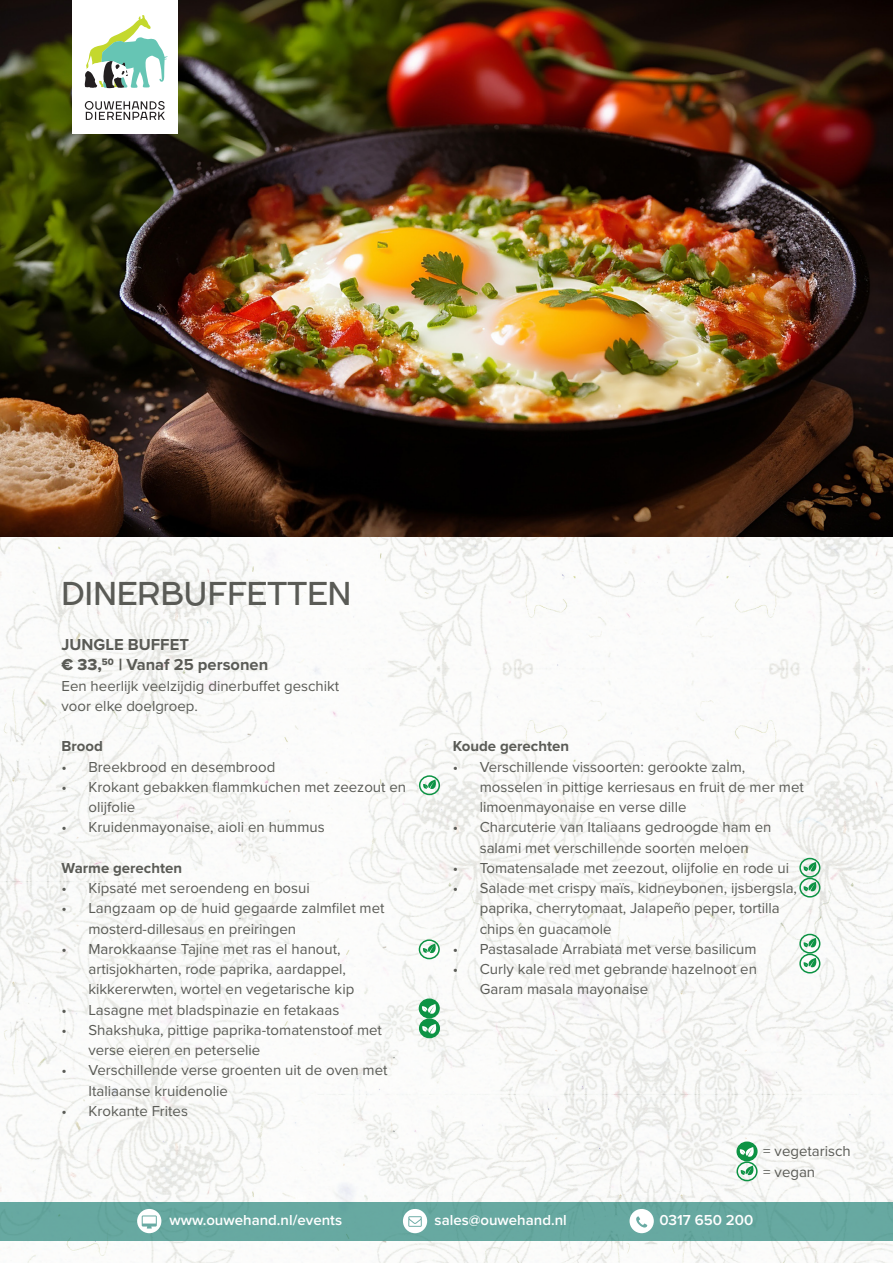
<style>
.page{position:relative;width:893px;height:1263px;background:#fff}
.page>*{position:absolute;margin:0;border:0;box-sizing:border-box;transform-origin:0 0}
.t1{font:700 33px "TT Firs";letter-spacing:.01em;color:#5a5b56}
.TK_prox{font:700 16.5px "Proxima Nova";color:#5a5b56}
.t2{font:15px/20.2px "Proxima Nova";color:#5a5b56}
.t3{font:600 15px "Proxima Nova";color:#fff}
.P_vet{font:700 15px "Proxima Nova";color:#5a5b56}
.s1{font-family:"Proxima Nova Extrabld";font-weight:400}
</style>
<div class="page">
<img style="left:0;top:537px;width:893px;height:726px">
<img style="left:0;top:0;width:893px;height:537px">
<div style="left:0;top:1202px;width:893px;height:38px;background:#67a8a1"></div>
<div style="left:630px;top:1209px;width:24px;height:24px;background:#fff;border-radius:50%"></div>
<svg style="left:636px;top:1216px;width:11px;height:11px"></svg>
<div style="left:403px;top:1209px;width:24px;height:24px;background:#fff;border-radius:50%"></div>
<svg style="left:408px;top:1216px;width:14px;height:11px"></svg>
<div style="left:137px;top:1209px;width:24px;height:24px;background:#fff;border-radius:50%"></div>
<svg style="left:142px;top:1215px;width:15px;height:13px"></svg>
<div style="left:737px;top:1142px;width:20px;height:19px;background:#0d9344;border-radius:50%"></div>
<div style="left:736px;top:1141px;width:22px;height:20px;border:2px solid #0d9344;border-radius:50%"></div>
<svg style="left:740px;top:1147px;width:14px;height:10px"></svg>
<svg style="left:741px;top:1166px;width:13px;height:10px"></svg>
<div style="left:736px;top:1161px;width:22px;height:20px;border:2px solid #0d9344;border-radius:50%"></div>
<svg style="left:423px;top:779px;width:13px;height:11px"></svg>
<div style="left:419px;top:775px;width:21px;height:20px;border:2px solid #0d9344;border-radius:50%"></div>
<svg style="left:423px;top:944px;width:13px;height:10px"></svg>
<div style="left:419px;top:939px;width:21px;height:20px;border:2px solid #0d9344;border-radius:50%"></div>
<div style="left:419px;top:999px;width:20px;height:19px;background:#0d9344;border-radius:50%"></div>
<div style="left:419px;top:998px;width:21px;height:20px;border:2px solid #0d9344;border-radius:50%"></div>
<svg style="left:422px;top:1004px;width:14px;height:10px"></svg>
<div style="left:420px;top:1019px;width:19px;height:18px;background:#0d9344;border-radius:50%"></div>
<div style="left:419px;top:1018px;width:21px;height:20px;border:2px solid #0d9344;border-radius:50%"></div>
<svg style="left:422px;top:1024px;width:15px;height:10px"></svg>
<svg style="left:803px;top:882px;width:14px;height:10px"></svg>
<div style="left:799px;top:878px;width:21px;height:19px;border:2px solid #0d9344;border-radius:50%"></div>
<svg style="left:803px;top:862px;width:14px;height:10px"></svg>
<div style="left:799px;top:858px;width:21px;height:20px;border:2px solid #0d9344;border-radius:50%"></div>
<svg style="left:803px;top:938px;width:14px;height:10px"></svg>
<div style="left:799px;top:934px;width:21px;height:20px;border:2px solid #0d9344;border-radius:50%"></div>
<svg style="left:803px;top:958px;width:14px;height:10px"></svg>
<div style="left:799px;top:954px;width:21px;height:19px;border:2px solid #0d9344;border-radius:50%"></div>
<div style="left:72px;top:0;width:106px;height:133px;background:#fff"></div>
<svg style="left:85px;top:101px;width:80px;height:19px"></svg>
<svg style="left:85px;top:15px;width:83px;height:73px"></svg>
<p class="t1" style="left:62px;top:573px;width:291px">DINERBUFFETTEN</p>
<p class="TK_prox" style="left:62px;top:632px;width:129px">JUNGLE BUFFET</p>
<p class="TK_prox" style="left:62px;top:652px;width:208px"><span class="s1">€ 33,</span><sup>50</sup> <span class="s1">|</span> Vanaf 25 personen</p>
<p class="t2" style="left:62px;top:675px;width:279px">Een heerlijk veelzijdig dinerbuffet geschikt</p>
<p class="t2" style="left:62px;top:695px;width:138px">voor elke doelgroep.</p>
<p class="P_vet" style="left:62px;top:735px;width:43px">Brood</p>
<p class="t2" style="left:62px;top:756px;width:215px">• Breekbrood en desembrood</p>
<p class="t2" style="left:89px;top:776px;width:319px;text-indent:-27px">• Krokant gebakken flammkuchen met zeezout en olijfolie</p>
<p class="t2" style="left:62px;top:816px;width:265px">• Kruidenmayonaise, aioli en hummus</p>
<p class="P_vet" style="left:62px;top:857px;width:122px">Warme gerechten</p>
<p class="t2" style="left:62px;top:877px;width:250px">• Kipsaté met seroendeng en bosui</p>
<p class="t2" style="left:89px;top:897px;width:298px;text-indent:-27px">• Langzaam op de huid gegaarde zalmfilet met mosterd-dillesaus en preiringen</p>
<p class="t2" style="left:89px;top:938px;width:267px;text-indent:-27px">• Marokkaanse Tajine met ras el hanout, artisjokharten, rode paprika, aardappel, kikkererwten, wortel en vegetarische kip</p>
<p class="t2" style="left:62px;top:999px;width:279px">• Lasagne met bladspinazie en fetakaas</p>
<p class="t2" style="left:89px;top:1019px;width:295px;text-indent:-27px">• Shakshuka, pittige paprika-tomatenstoof met verse eieren en peterselie</p>
<p class="t2" style="left:89px;top:1059px;width:301px;text-indent:-27px">• Verschillende verse groenten uit de oven met<br>Italiaanse kruidenolie</p>
<p class="t2" style="left:62px;top:1100px;width:128px">• Krokante Frites</p>
<p class="P_vet" style="left:453px;top:735px;width:118px">Koude gerechten</p>
<p class="t2" style="left:480px;top:756px;width:326px;text-indent:-27px">• Verschillende vissoorten: gerookte zalm, mosselen in pittige kerriesaus en fruit de mer met limoenmayonaise en verse dille</p>
<p class="t2" style="left:453px;top:816px;width:320px;text-align:center">• Charcuterie van Italiaans gedroogde ham en salami met verschillende soorten meloen</p>
<p class="t2" style="left:453px;top:857px;width:338px">• Tomatensalade met zeezout, olijfolie en rode ui</p>
<p class="t2" style="left:480px;top:877px;width:319px;text-indent:-27px">• Salade met crispy maïs, kidneybonen, ijsbergsla, paprika, cherrytomaat, Jalapeño peper, tortilla chips en guacamole</p>
<p class="t2" style="left:453px;top:938px;width:305px">• Pastasalade Arrabiata met verse basilicum</p>
<p class="t2" style="left:480px;top:958px;width:279px;text-indent:-27px">• Curly kale red met gebrande hazelnoot en<br>Garam masala mayonaise</p>
<p class="t2" style="left:763px;top:1140px;width:89px">= vegetarisch</p>
<p class="t2" style="left:763px;top:1161px;width:53px">= vegan</p>
<p class="t3" style="left:169px;top:1209px;width:174px">www.ouwehand.nl/events</p>
<p class="t3" style="left:435px;top:1209px;width:134px">sales@ouwehand.nl</p>
<p class="t3" style="left:659px;top:1209px;width:95px">0317 650 200</p>
</div>
